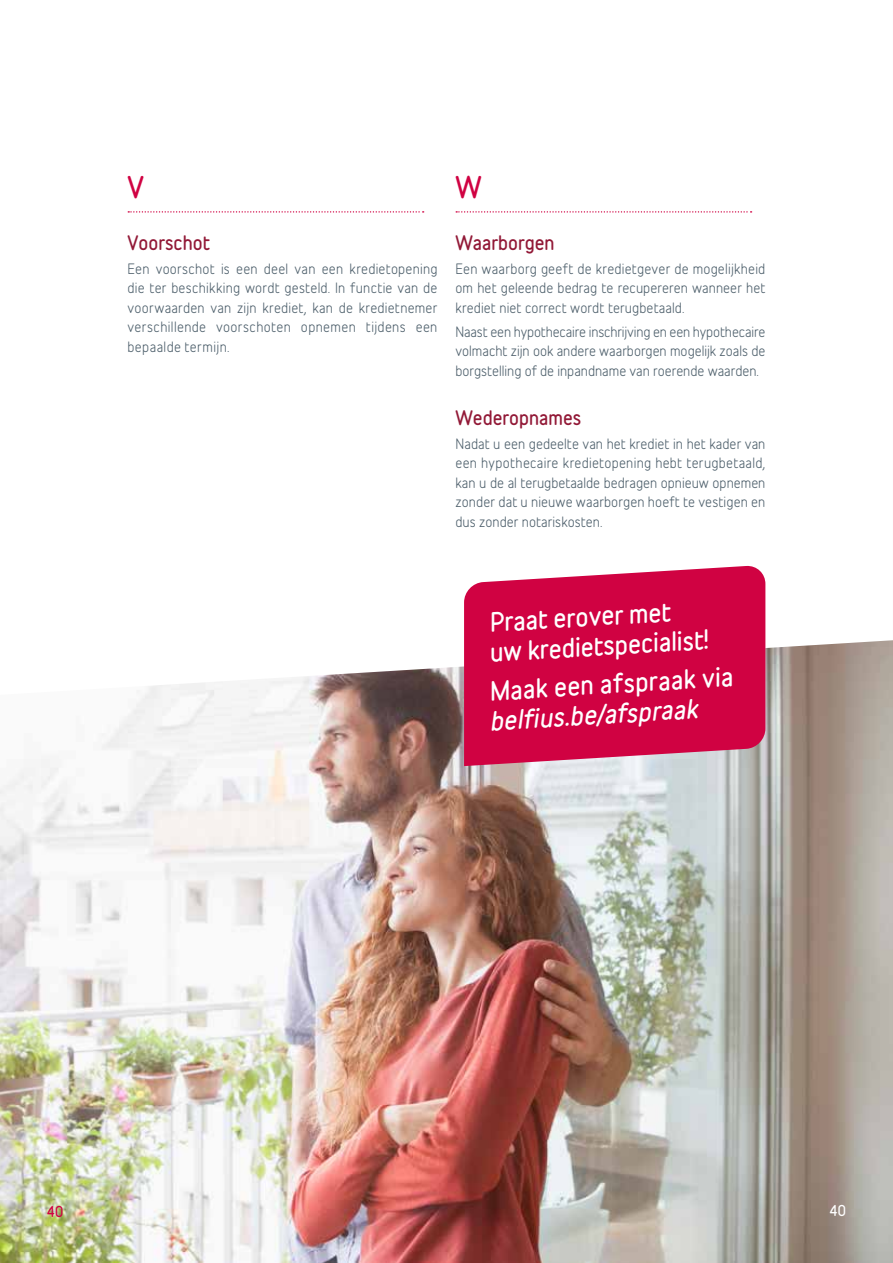
<style>
.page{position:relative;width:893px;height:1263px;background:#fff}
.page>*{position:absolute;margin:0;border:0;box-sizing:border-box;transform-origin:0 0}
.t1{font:700 27px "Belfius Alternative";color:#d00242}
.t2{font:700 24px/30.3px "Belfius Alternative";color:#fff}
.t3{font:italic 700 24px "Belfius Alternative";color:#fff}
.t4{font:700 18px "Belfius Alternative";color:#921937}
.t5{font:13.5px/19.5px "Belfius Alternative";letter-spacing:.01em;color:#4d5f6b;text-align:justify}
.t6{font:700 13.5px "Belfius Alternative";color:#d00242}
.t7{font:700 13.5px "Belfius Alternative";color:#fff}
</style>
<div class="page">
<img style="left:0;top:640px;width:893px;height:623px">
<svg style="left:128px;top:211px;width:296px;height:2px"></svg>
<svg style="left:456px;top:211px;width:296px;height:2px"></svg>
<svg style="left:464px;top:565px;width:301px;height:201px;background:#d21751"></svg>
<svg style="left:892px;top:640px;width:1px;height:452px"></svg>
<h1 class="t1" style="left:128px;top:167px;width:18px">V</h1>
<h3 class="t4" style="left:128px;top:229px;width:84px">Voorschot</h3>
<p class="t5" style="left:128px;top:258px;width:311px">Een voorschot is een deel van een kredietopening die ter beschikking wordt gesteld. In functie van de voorwaarden van zijn krediet, kan de kredietnemer verschillende voorschoten opnemen tijdens een bepaalde termijn.</p>
<h1 class="t1" style="left:455px;top:167px;width:28px">W</h1>
<h3 class="t4" style="left:455px;top:229px;width:101px">Waarborgen</h3>
<p class="t5" style="left:455px;top:258px;width:311px">Een waarborg geeft de kredietgever de mogelijkheid om het geleende bedrag te recupereren wanneer het krediet niet correct wordt terugbetaald.</p>
<p class="t5" style="left:455px;top:320px;width:311px">Naast een hypothecaire inschrijving en een hypothecaire volmacht zijn ook andere waarborgen mogelijk zoals de borgstelling of de inpandname van roerende waarden.</p>
<h3 class="t4" style="left:455px;top:404px;width:127px">Wederopnames</h3>
<p class="t5" style="left:455px;top:433px;width:311px">Nadat u een gedeelte van het krediet in het kader van een hypothecaire kredietopening hebt terugbetaald, kan u de al terugbetaalde bedragen opnieuw opnemen zonder dat u nieuwe waarborgen hoeft te vestigen en dus zonder notariskosten.</p>
<h2 class="t2" style="left:486px;top:608px;width:221px;rotate:-4deg">Praat erover met<br>uw kredietspecialist!</h2>
<h2 class="t2" style="left:488px;top:677px;width:245px;rotate:-4deg">Maak een afspraak via</h2>
<h2 class="t3" style="left:488px;top:703px;width:210px;rotate:-4deg">belfius.be/afspraak</h2>
<p class="t6" style="left:47px;top:1201px;width:18px">40</p>
<p class="t7" style="left:829px;top:1200px;width:18px">40</p>
</div>
